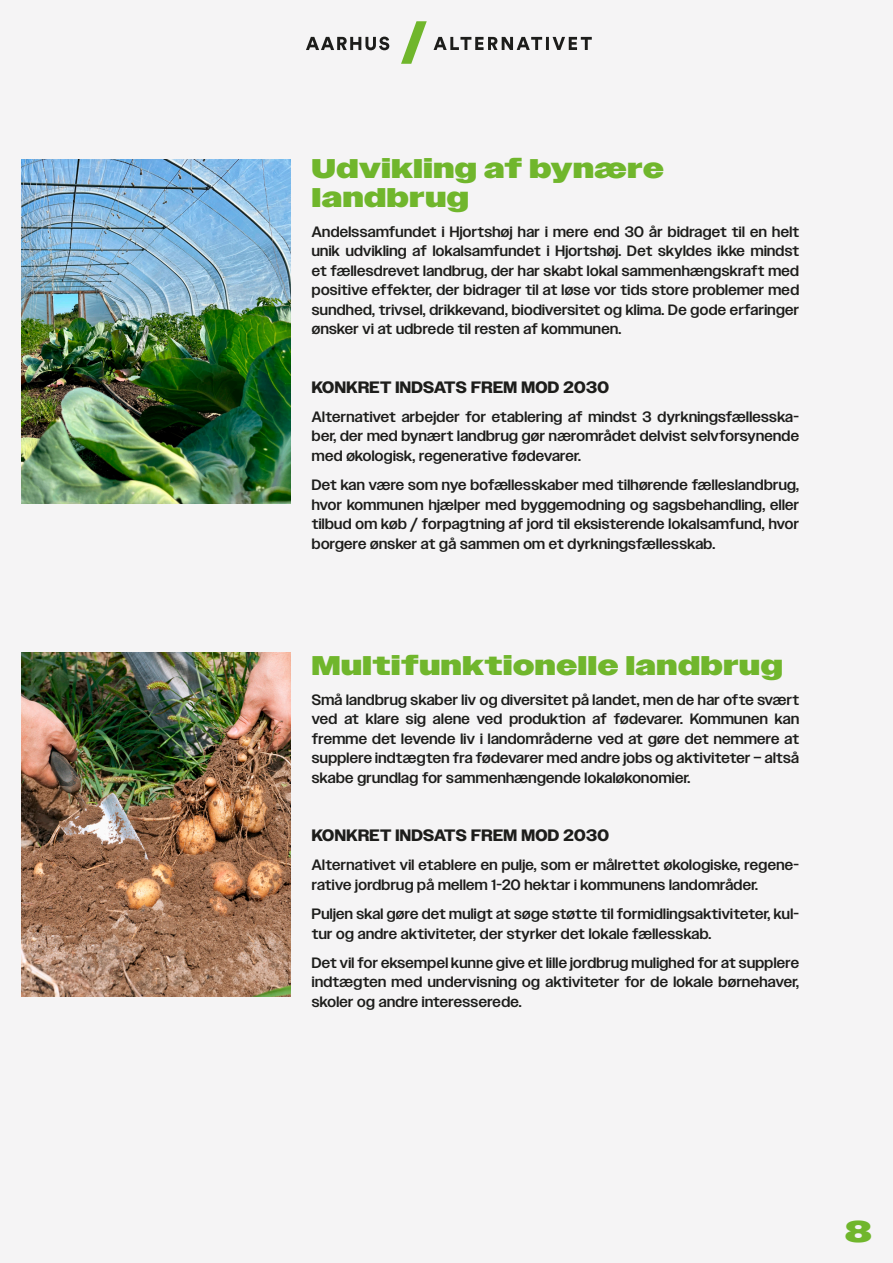
<style>
.page{position:relative;width:893px;height:1263px;background:#f5f4f5}
.page>*{position:absolute;margin:0;border:0;box-sizing:border-box;transform-origin:0 0}
.t1{font:900 30px "Owners Wide";color:#70b62c}
.Overskrift_4{font:900 27px/29.2px "Owners Wide";letter-spacing:.025em;color:#70b62c}
.Underoverskrift{font:700 16.5px "Owners";letter-spacing:.025em;color:#1d1d1b}
.Brødtekst{font:500 15px/19.5px "Owners";letter-spacing:.025em;color:#1d1d1b;text-align:justify}
</style>
<div class="page">
<svg style="left:401px;top:21px;width:26px;height:43px"></svg>
<svg style="left:434px;top:37px;width:158px;height:13px"></svg>
<svg style="left:306px;top:37px;width:83px;height:13px"></svg>
<img style="left:21px;top:159px;width:270px;height:345px">
<img style="left:21px;top:652px;width:270px;height:344px">
<p class="Overskrift_4" style="left:312px;top:155px;width:353px">Udvikling af bynære landbrug</p>
<p class="Brødtekst" style="left:312px;top:222px;width:489px">Andelssamfundet i Hjortshøj har i mere end 30 år bidraget til en helt unik udvikling af lokalsamfundet i Hjortshøj. Det skyldes ikke mindst et fællesdrevet landbrug, der har skabt lokal sammenhængskraft med positive effekter, der bidrager til at løse vor tids store problemer med sundhed, trivsel, drikkevand, biodiversitet og klima. De gode erfaringer ønsker vi at udbrede til resten af kommunen.</p>
<p class="Underoverskrift" style="left:312px;top:377px;width:299px">KONKRET INDSATS FREM MOD 2030</p>
<p class="Brødtekst" style="left:312px;top:407px;width:489px">Alternativet arbejder for etablering af mindst 3 dyrkningsfællesska&shy;ber, der med bynært landbrug gør nærområdet delvist selvforsynende med økologisk, regenerative fødevarer.</p>
<p class="Brødtekst" style="left:312px;top:475px;width:489px">Det kan være som nye bofællesskaber med tilhørende fælleslandbrug, hvor kommunen hjælper med byggemodning og sagsbehandling, eller tilbud om køb / forpagtning af jord til eksisterende lokalsamfund, hvor borgere ønsker at gå sammen om et dyrkningsfællesskab.</p>
<p class="Overskrift_4" style="left:312px;top:652px;width:472px">Multifunktionelle landbrug</p>
<p class="Brødtekst" style="left:312px;top:690px;width:489px">Små landbrug skaber liv og diversitet på landet, men de har ofte svært ved at klare sig alene ved produktion af fødevarer. Kommunen kan fremme det levende liv i landområderne ved at gøre det nemmere at supplere indtægten fra fødevarer med andre jobs og aktiviteter – altså skabe grundlag for sammenhængende lokaløkonomier.</p>
<p class="Underoverskrift" style="left:312px;top:826px;width:299px">KONKRET INDSATS FREM MOD 2030</p>
<p class="Brødtekst" style="left:312px;top:855px;width:489px">Alternativet vil etablere en pulje, som er målrettet økologiske, regene&shy;rative jordbrug på mellem 1-20 hektar i kommunens landområder.</p>
<p class="Brødtekst" style="left:312px;top:904px;width:489px">Puljen skal gøre det muligt at søge støtte til formidlingsaktiviteter, kul&shy;tur og andre aktiviteter, der styrker det lokale fællesskab.</p>
<p class="Brødtekst" style="left:312px;top:953px;width:489px">Det vil for eksempel kunne give et lille jordbrug mulighed for at supplere indtægten med undervisning og aktiviteter for de lokale børnehaver, skoler og andre interesserede.</p>
<h1 class="t1" style="left:845px;top:1213px;width:28px">8</h1>
</div>
